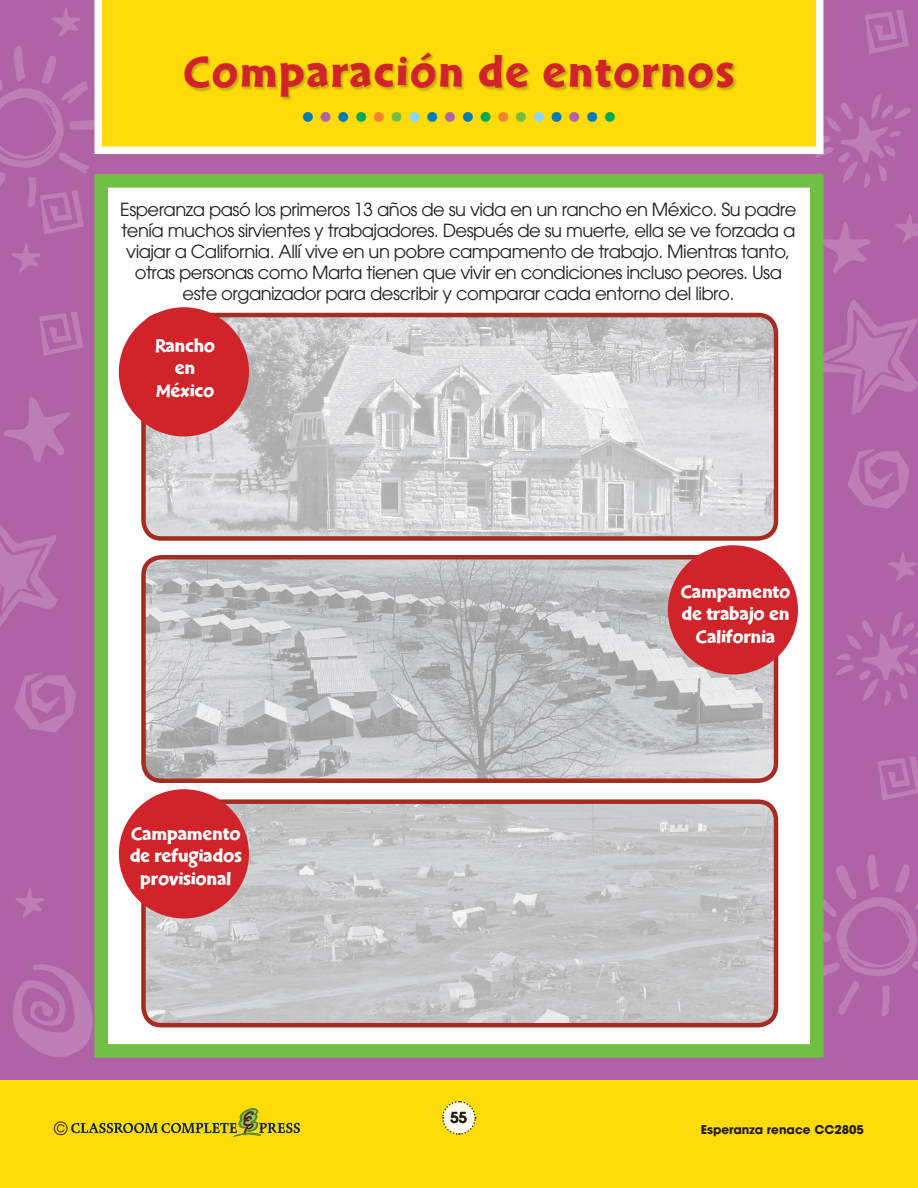
<style>
.page{position:relative;width:918px;height:1188px;background:#fff}
.page>*{position:absolute;margin:0;border:0;box-sizing:border-box;transform-origin:0 0}
.TG_Main_Header{font:46.5px "Cal Sans Heavy KB";letter-spacing:.035em;color:#d1232a}
.t1{font:700 42px "Futura";color:#007bba}
.body_copy_AG_12_15{font:19.5px/22.5px "Cal Sans Heavy KA";letter-spacing:-.01em;color:#fff;text-align:center}
.body_copy_AG_12_15-2{font:18px/21px "Avant Garde";letter-spacing:-.03em;color:#231f20;text-align:center}
.t2{font:600 15px "Avant Garde";color:#231f20}
.t3{font:700 12px "Avant Garde";color:#231f20}
.s1{color:#af63a5}
.s2{color:#00aa56}
.s3{color:#f48032}
.s4{color:#71bf44}
.s5{color:#8dd7f7}
</style>
<div class="page">
<div style="left:0;top:1080px;width:918px;height:108px;background:#ffdb0a"></div>
<svg style="left:71px;top:1109px;width:229px;height:28px"></svg>
<svg style="left:442px;top:1101px;width:35px;height:34px"></svg>
<div style="left:0;top:0;width:918px;height:1080px;background:#af63a5"></div>
<svg style="left:823px;top:855px;width:95px;height:162px"></svg>
<svg style="left:823px;top:299px;width:95px;height:116px"></svg>
<svg style="left:848px;top:449px;width:61px;height:60px"></svg>
<svg style="left:836px;top:612px;width:82px;height:93px"></svg>
<svg style="left:878px;top:756px;width:40px;height:44px"></svg>
<svg style="left:888px;top:552px;width:29px;height:30px"></svg>
<svg style="left:895px;top:214px;width:23px;height:29px"></svg>
<svg style="left:823px;top:94px;width:88px;height:94px"></svg>
<svg style="left:865px;top:10px;width:44px;height:44px"></svg>
<svg style="left:823px;top:221px;width:47px;height:53px"></svg>
<svg style="left:13px;top:964px;width:80px;height:93px"></svg>
<svg style="left:14px;top:673px;width:62px;height:60px"></svg>
<svg style="left:3px;top:397px;width:67px;height:65px"></svg>
<svg style="left:52px;top:8px;width:28px;height:29px"></svg>
<svg style="left:12px;top:243px;width:28px;height:30px"></svg>
<svg style="left:0;top:46px;width:91px;height:189px"></svg>
<svg style="left:0;top:524px;width:58px;height:103px"></svg>
<svg style="left:39px;top:312px;width:44px;height:44px"></svg>
<svg style="left:15px;top:888px;width:29px;height:30px"></svg>
<svg style="left:91px;top:0;width:736px;height:158px;background:#fbd825"></svg>
<div style="left:94px;top:174px;width:729px;height:884px;background:#fff;border:14px solid #71bf44"></div>
<div style="left:185px;top:53px;width:553px;height:48px;background:#231f20;opacity:.25"></div>
<img style="left:146px;top:315px;width:627px;height:221px">
<img style="left:146px;top:560px;width:627px;height:218px">
<img style="left:145px;top:801px;width:629px;height:221px">
<div style="left:141px;top:313px;width:637px;height:228px;border:4px solid #a62b21;border-radius:18px"></div>
<div style="left:141px;top:555px;width:637px;height:228px;border:4px solid #a62b21;border-radius:18px"></div>
<div style="left:141px;top:799px;width:637px;height:228px;border:4px solid #a62b21;border-radius:18px"></div>
<div style="left:119px;top:307px;width:130px;height:129px;background:#d1232a;border-radius:50%"></div>
<div style="left:119px;top:789px;width:130px;height:129px;background:#d1232a;border-radius:50%"></div>
<div style="left:668px;top:545px;width:130px;height:129px;background:#d1232a;border-radius:50%"></div>
<p class="TG_Main_Header" style="left:184px;top:45px;width:552px">Comparación de entornos</p>
<p class="t1" style="left:301px;top:78px;width:318px">.<span class="s1">.</span>.<span class="s2">.</span><span class="s3">.</span><span class="s4">.</span><span class="s5">.</span>.<span class="s1">.</span>.<span class="s2">.</span><span class="s3">.</span><span class="s4">.</span><span class="s5">.</span>.<span class="s1">.</span>.<span class="s2">.</span></p>
<p class="body_copy_AG_12_15-2" style="left:120px;top:199px;width:678px">Esperanza pasó los primeros 13 años de su vida en un rancho en México. Su padre tenía muchos sirvientes y trabajadores. Después de su muerte, ella se ve forzada a viajar a California. Allí vive en un pobre campamento de trabajo. Mientras tanto, otras personas como Marta tienen que vivir en condiciones incluso peores. Usa este organizador para describir y comparar cada entorno del libro.</p>
<p class="body_copy_AG_12_15" style="left:155px;top:334px;width:62px">Rancho en<br>México</p>
<p class="body_copy_AG_12_15" style="left:130px;top:822px;width:114px">Campamento de refugiados provisional</p>
<p class="body_copy_AG_12_15" style="left:681px;top:580px;width:111px">Campamento de trabajo en<br>California</p>
<p class="t2" style="left:451px;top:1108px;width:18px">55</p>
<p class="body_copy_AG_12_15-2" style="left:54px;top:1117px;width:15px">©</p>
<p class="t3" style="left:701px;top:1122px;width:165px">Esperanza renace CC2805</p>
</div>
